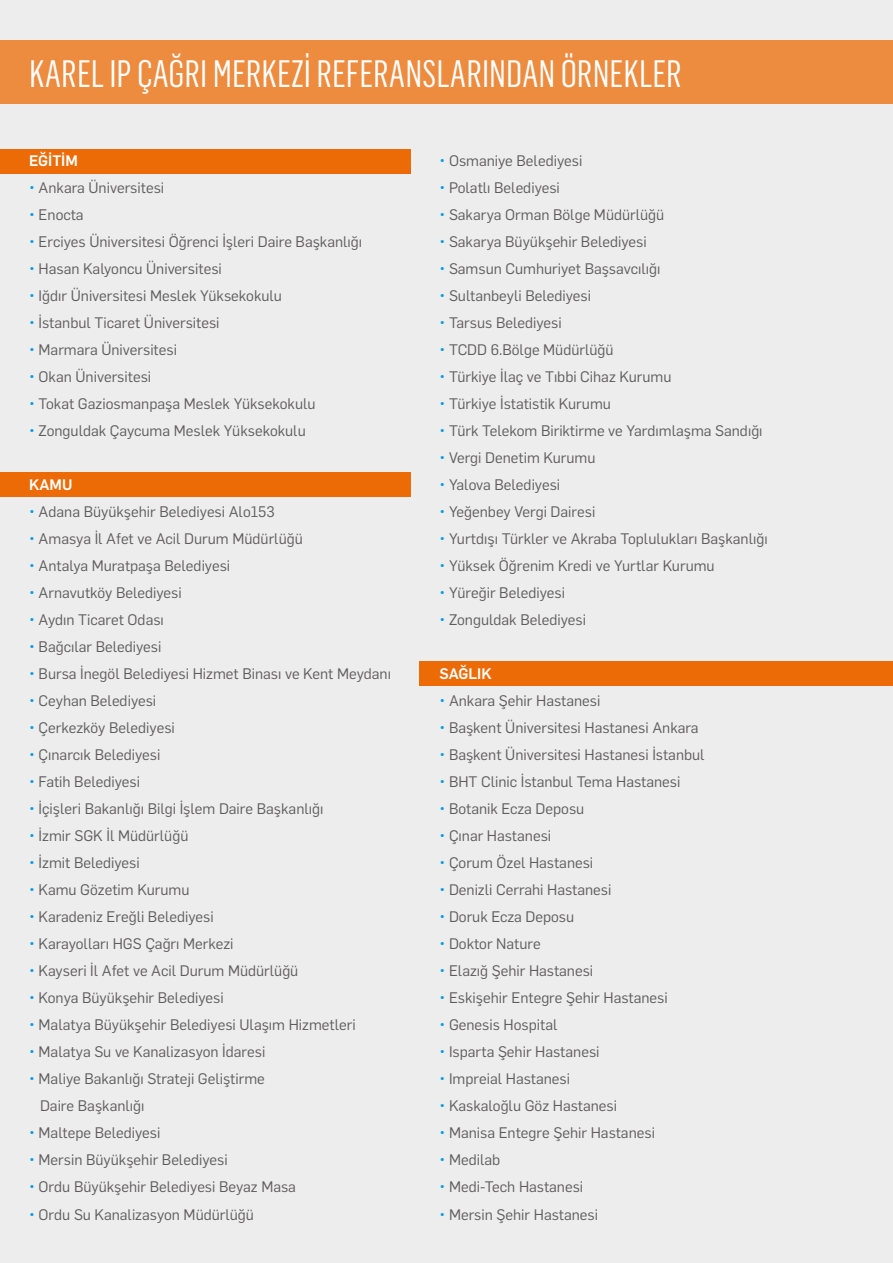
<style>
.page{position:relative;width:893px;height:1263px;background:#ededed}
.page>*{position:absolute;margin:0;border:0;box-sizing:border-box;transform-origin:0 0}
.t1{font:37.5px "Flama Condensed";color:#fff}
.t2{font:15px/27px "Flama";color:#5f5c5d}
.t3{font:500 15px "Flama";color:#fff}
.s1{color:#009fe3}
</style>
<div class="page">
<div style="left:0;top:40px;width:893px;height:64px;background:#ed8b3f"></div>
<div style="left:0;top:149px;width:410px;height:24px;background:#ed6b06"></div>
<div style="left:0;top:473px;width:410px;height:23px;background:#ed6b06"></div>
<div style="left:420px;top:661px;width:473px;height:24px;background:#ed6b06"></div>
<h1 class="t1" style="left:29px;top:51px;width:654px">KAREL IP ÇAĞRI MERKEZİ REFERANSLARINDAN ÖRNEKLER</h1>
<p class="t3" style="left:29px;top:150px;width:50px">EĞİTİM</p>
<p class="t2" style="left:29px;top:174px;width:137px"><span class="s1">•</span> Ankara Üniversitesi</p>
<p class="t2" style="left:29px;top:201px;width:56px"><span class="s1">•</span> Enocta</p>
<p class="t2" style="left:29px;top:228px;width:334px"><span class="s1">•</span> Erciyes Üniversitesi Öğrenci İşleri Daire Başkanlığı</p>
<p class="t2" style="left:29px;top:255px;width:194px"><span class="s1">•</span> Hasan Kalyoncu Üniversitesi</p>
<p class="t2" style="left:29px;top:282px;width:254px"><span class="s1">•</span> Iğdır Üniversitesi Meslek Yüksekokulu</p>
<p class="t2" style="left:29px;top:309px;width:192px"><span class="s1">•</span> İstanbul Ticaret Üniversitesi</p>
<p class="t2" style="left:29px;top:336px;width:149px"><span class="s1">•</span> Marmara Üniversitesi</p>
<p class="t2" style="left:29px;top:363px;width:124px"><span class="s1">•</span> Okan Üniversitesi</p>
<p class="t2" style="left:29px;top:390px;width:288px"><span class="s1">•</span> Tokat Gaziosmanpaşa Meslek Yüksekokulu</p>
<p class="t2" style="left:29px;top:417px;width:278px"><span class="s1">•</span> Zonguldak Çaycuma Meslek Yüksekokulu</p>
<p class="t3" style="left:29px;top:474px;width:45px">KAMU</p>
<p class="t2" style="left:29px;top:498px;width:247px"><span class="s1">•</span> Adana Büyükşehir Belediyesi Alo153</p>
<p class="t2" style="left:29px;top:525px;width:275px"><span class="s1">•</span> Amasya İl Afet ve Acil Durum Müdürlüğü</p>
<p class="t2" style="left:29px;top:552px;width:203px"><span class="s1">•</span> Antalya Muratpaşa Belediyesi</p>
<p class="t2" style="left:29px;top:579px;width:154px"><span class="s1">•</span> Arnavutköy Belediyesi</p>
<p class="t2" style="left:29px;top:606px;width:136px"><span class="s1">•</span> Aydın Ticaret Odası</p>
<p class="t2" style="left:29px;top:633px;width:134px"><span class="s1">•</span> Bağcılar Belediyesi</p>
<p class="t2" style="left:29px;top:660px;width:363px"><span class="s1">•</span> Bursa İnegöl Belediyesi Hizmet Binası ve Kent Meydanı</p>
<p class="t2" style="left:29px;top:687px;width:129px"><span class="s1">•</span> Ceyhan Belediyesi</p>
<p class="t2" style="left:29px;top:714px;width:147px"><span class="s1">•</span> Çerkezköy Belediyesi</p>
<p class="t2" style="left:29px;top:741px;width:133px"><span class="s1">•</span> Çınarcık Belediyesi</p>
<p class="t2" style="left:29px;top:768px;width:112px"><span class="s1">•</span> Fatih Belediyesi</p>
<p class="t2" style="left:29px;top:795px;width:296px"><span class="s1">•</span> İçişleri Bakanlığı Bilgi İşlem Daire Başkanlığı</p>
<p class="t2" style="left:29px;top:822px;width:161px"><span class="s1">•</span> İzmir SGK İl Müdürlüğü</p>
<p class="t2" style="left:29px;top:849px;width:112px"><span class="s1">•</span> İzmit Belediyesi</p>
<p class="t2" style="left:29px;top:876px;width:162px"><span class="s1">•</span> Kamu Gözetim Kurumu</p>
<p class="t2" style="left:29px;top:903px;width:186px"><span class="s1">•</span> Karadeniz Ereğli Belediyesi</p>
<p class="t2" style="left:29px;top:930px;width:206px"><span class="s1">•</span> Karayolları HGS Çağrı Merkezi</p>
<p class="t2" style="left:29px;top:957px;width:271px"><span class="s1">•</span> Kayseri İl Afet ve Acil Durum Müdürlüğü</p>
<p class="t2" style="left:29px;top:984px;width:196px"><span class="s1">•</span> Konya Büyükşehir Belediyesi</p>
<p class="t2" style="left:29px;top:1011px;width:328px"><span class="s1">•</span> Malatya Büyükşehir Belediyesi Ulaşım Hizmetleri</p>
<p class="t2" style="left:29px;top:1038px;width:238px"><span class="s1">•</span> Malatya Su ve Kanalizasyon İdaresi</p>
<p class="t2" style="left:40px;top:1065px;width:226px;text-indent:-11px"><span class="s1">•</span> Maliye Bakanlığı Strateji Geliştirme<br>Daire Başkanlığı</p>
<p class="t2" style="left:29px;top:1119px;width:133px"><span class="s1">•</span> Maltepe Belediyesi</p>
<p class="t2" style="left:29px;top:1146px;width:200px"><span class="s1">•</span> Mersin Büyükşehir Belediyesi</p>
<p class="t2" style="left:29px;top:1173px;width:268px"><span class="s1">•</span> Ordu Büyükşehir Belediyesi Beyaz Masa</p>
<p class="t2" style="left:29px;top:1200px;width:226px"><span class="s1">•</span> Ordu Su Kanalizasyon Müdürlüğü</p>
<p class="t2" style="left:440px;top:147px;width:144px"><span class="s1">•</span> Osmaniye Belediyesi</p>
<p class="t2" style="left:440px;top:174px;width:122px"><span class="s1">•</span> Polatlı Belediyesi</p>
<p class="t2" style="left:440px;top:201px;width:226px"><span class="s1">•</span> Sakarya Orman Bölge Müdürlüğü</p>
<p class="t2" style="left:440px;top:228px;width:209px"><span class="s1">•</span> Sakarya Büyükşehir Belediyesi</p>
<p class="t2" style="left:440px;top:255px;width:222px"><span class="s1">•</span> Samsun Cumhuriyet Başsavcılığı</p>
<p class="t2" style="left:440px;top:282px;width:153px"><span class="s1">•</span> Sultanbeyli Belediyesi</p>
<p class="t2" style="left:440px;top:309px;width:124px"><span class="s1">•</span> Tarsus Belediyesi</p>
<p class="t2" style="left:440px;top:336px;width:176px"><span class="s1">•</span> TCDD 6.Bölge Müdürlüğü</p>
<p class="t2" style="left:440px;top:363px;width:233px"><span class="s1">•</span> Türkiye İlaç ve Tıbbi Cihaz Kurumu</p>
<p class="t2" style="left:440px;top:390px;width:173px"><span class="s1">•</span> Türkiye İstatistik Kurumu</p>
<p class="t2" style="left:440px;top:417px;width:324px"><span class="s1">•</span> Türk Telekom Biriktirme ve Yardımlaşma Sandığı</p>
<p class="t2" style="left:440px;top:444px;width:157px"><span class="s1">•</span> Vergi Denetim Kurumu</p>
<p class="t2" style="left:440px;top:471px;width:122px"><span class="s1">•</span> Yalova Belediyesi</p>
<p class="t2" style="left:440px;top:498px;width:157px"><span class="s1">•</span> Yeğenbey Vergi Dairesi</p>
<p class="t2" style="left:440px;top:525px;width:330px"><span class="s1">•</span> Yurtdışı Türkler ve Akraba Toplulukları Başkanlığı</p>
<p class="t2" style="left:440px;top:552px;width:277px"><span class="s1">•</span> Yüksek Öğrenim Kredi ve Yurtlar Kurumu</p>
<p class="t2" style="left:440px;top:579px;width:127px"><span class="s1">•</span> Yüreğir Belediyesi</p>
<p class="t2" style="left:440px;top:606px;width:148px"><span class="s1">•</span> Zonguldak Belediyesi</p>
<p class="t3" style="left:440px;top:663px;width:54px">SAĞLIK</p>
<p class="t2" style="left:440px;top:687px;width:162px"><span class="s1">•</span> Ankara Şehir Hastanesi</p>
<p class="t2" style="left:440px;top:714px;width:261px"><span class="s1">•</span> Başkent Üniversitesi Hastanesi Ankara</p>
<p class="t2" style="left:440px;top:741px;width:267px"><span class="s1">•</span> Başkent Üniversitesi Hastanesi İstanbul</p>
<p class="t2" style="left:440px;top:768px;width:242px"><span class="s1">•</span> BHT Clinic İstanbul Tema Hastanesi</p>
<p class="t2" style="left:440px;top:795px;width:146px"><span class="s1">•</span> Botanik Ecza Deposu</p>
<p class="t2" style="left:440px;top:822px;width:113px"><span class="s1">•</span> Çınar Hastanesi</p>
<p class="t2" style="left:440px;top:849px;width:155px"><span class="s1">•</span> Çorum Özel Hastanesi</p>
<p class="t2" style="left:440px;top:876px;width:173px"><span class="s1">•</span> Denizli Cerrahi Hastanesi</p>
<p class="t2" style="left:440px;top:903px;width:136px"><span class="s1">•</span> Doruk Ecza Deposu</p>
<p class="t2" style="left:440px;top:930px;width:103px"><span class="s1">•</span> Doktor Nature</p>
<p class="t2" style="left:440px;top:957px;width:155px"><span class="s1">•</span> Elazığ Şehir Hastanesi</p>
<p class="t2" style="left:440px;top:984px;width:230px"><span class="s1">•</span> Eskişehir Entegre Şehir Hastanesi</p>
<p class="t2" style="left:440px;top:1011px;width:119px"><span class="s1">•</span> Genesis Hospital</p>
<p class="t2" style="left:440px;top:1038px;width:161px"><span class="s1">•</span> Isparta Şehir Hastanesi</p>
<p class="t2" style="left:440px;top:1065px;width:132px"><span class="s1">•</span> Impreial Hastanesi</p>
<p class="t2" style="left:440px;top:1092px;width:179px"><span class="s1">•</span> Kaskaloğlu Göz Hastanesi</p>
<p class="t2" style="left:440px;top:1119px;width:217px"><span class="s1">•</span> Manisa Entegre Şehir Hastanesi</p>
<p class="t2" style="left:440px;top:1146px;width:62px"><span class="s1">•</span> Medilab</p>
<p class="t2" style="left:440px;top:1173px;width:145px"><span class="s1">•</span> Medi-Tech Hastanesi</p>
<p class="t2" style="left:440px;top:1200px;width:160px"><span class="s1">•</span> Mersin Şehir Hastanesi</p>
</div>
